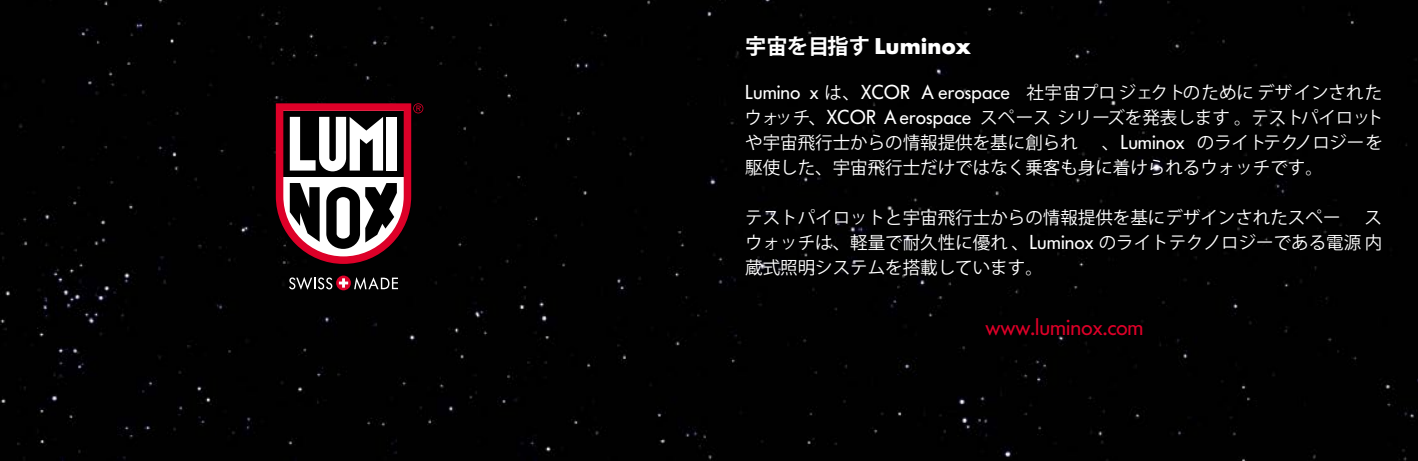
<style>
.page{position:relative;width:1418px;height:461px;background:#fff}
.page>*{position:absolute;margin:0;border:0;box-sizing:border-box;transform-origin:0 0}
.t1{font:22.5px "Futura BQ";color:#dd0028}
.t2{font:700 22.5px "Futura BQ";color:#fff}
.t3{font:17.5px/25px "Koz Go Pr 6 N";color:#fff;text-align:justify}
.s1{font-family:"Koz Go Pr 6 N";font-size:21.25px}
.s2{font-family:"Futura BQ";font-size:20px}
</style>
<div class="page">
<div style="left:0;top:0;width:1417px;height:461px;background:#010101"></div>
<svg style="left:289px;top:277px;width:43px;height:12px"></svg>
<svg style="left:354px;top:277px;width:44px;height:12px"></svg>
<svg style="left:336px;top:275px;width:15px;height:15px"></svg>
<svg style="left:339px;top:278px;width:9px;height:9px"></svg>
<svg style="left:276px;top:103px;width:147px;height:161px"></svg>
<p class="t2" style="left:745px;top:32px;width:227px"><span class="s1">宇宙を目指す</span> Luminox</p>
<p class="t3" style="left:744px;top:80px;width:641px"><span class="s2">Lumino x</span> は、<span class="s2">XCOR A erospace</span> 社宇宙プロジェクトのためにデザインされたウォッチ、<span class="s2">XCOR Aerospace</span> スペースシリーズを発表します。テストパイロットや宇宙飛行士からの情報提供を基に創られ</p>
<p class="t3" style="left:745px;top:130px;width:639px;text-indent:356px">、<span class="s2">Luminox</span> のライトテクノロジーを駆使した、宇宙飛行士だけではなく乗客も身に着けられるウォッチです。</p>
<p class="t3" style="left:745px;top:205px;width:596px">テストパイロットと宇宙飛行士からの情報提供を基にデザインされたスペー</p>
<p class="t3" style="left:745px;top:205px;width:638px;text-indent:619px">スウォッチは、軽量で耐久性に優れ、<span class="s2">Luminox</span> のライトテクノロジーである電源内蔵式照明システムを搭載しています。</p>
<p class="t1" style="left:985px;top:313px;width:159px">www.luminox.com</p>
</div>
